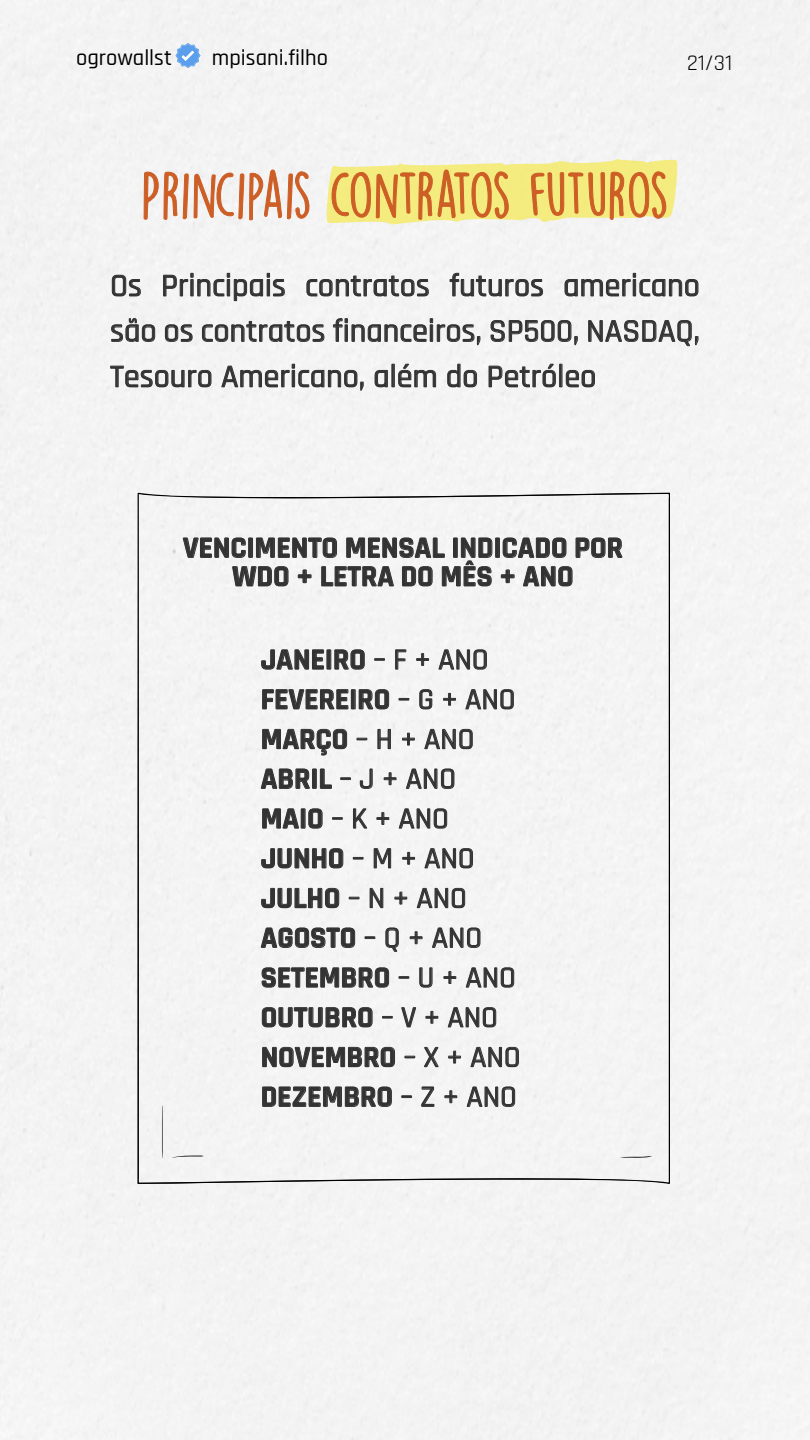
<style>
.page{position:relative;width:810px;height:1440px;background:#f3f3f3}
.page>*{position:absolute;margin:0;border:0;box-sizing:border-box;transform-origin:0 0}
.t1{font:57.45px "DK Lemon Yellow Sun";letter-spacing:-.015em;color:#cc5e26}
.t2{font:500 32.25px/45.5px "Rajdhani";color:#333;text-align:justify}
.t3{font:700 30px/39.8px "Rajdhani";color:#333;text-align:center}
.t4{font:500 22.5px "Rajdhani";color:#000}
.t5{font:22.5px "Rajdhani";color:#000}
.s1{font-weight:500}
</style>
<div class="page">
<svg style="left:175px;top:43px;width:26px;height:25px"></svg>
<div style="left:138px;top:493px;width:532px;height:691px;background:#f4f4f4"></div>
<div style="left:496px;top:538px;width:4px;height:20px;border:1px solid #333"></div>
<svg style="left:503px;top:538px;width:63px;height:20px"></svg>
<svg style="left:576px;top:538px;width:46px;height:20px"></svg>
<svg style="left:183px;top:538px;width:309px;height:48px"></svg>
<svg style="left:501px;top:570px;width:13px;height:13px"></svg>
<svg style="left:523px;top:566px;width:49px;height:20px"></svg>
<svg style="left:261px;top:650px;width:63px;height:19px"></svg>
<div style="left:327px;top:650px;width:4px;height:19px;border:1px solid #333"></div>
<svg style="left:335px;top:650px;width:29px;height:19px"></svg>
<svg style="left:395px;top:650px;width:11px;height:19px"></svg>
<svg style="left:417px;top:653px;width:12px;height:13px"></svg>
<svg style="left:439px;top:650px;width:48px;height:19px"></svg>
<svg style="left:262px;top:689px;width:86px;height:20px"></svg>
<div style="left:351px;top:690px;width:4px;height:19px;border:1px solid #333"></div>
<svg style="left:359px;top:689px;width:30px;height:20px"></svg>
<svg style="left:399px;top:698px;width:10px;height:2px"></svg>
<svg style="left:420px;top:689px;width:12px;height:20px"></svg>
<svg style="left:443px;top:693px;width:13px;height:12px"></svg>
<svg style="left:466px;top:689px;width:48px;height:20px"></svg>
<svg style="left:262px;top:729px;width:85px;height:26px"></svg>
<svg style="left:357px;top:738px;width:10px;height:2px"></svg>
<svg style="left:378px;top:729px;width:13px;height:20px"></svg>
<svg style="left:402px;top:733px;width:13px;height:12px"></svg>
<svg style="left:425px;top:729px;width:47px;height:20px"></svg>
<svg style="left:261px;top:769px;width:48px;height:20px"></svg>
<div style="left:312px;top:769px;width:4px;height:20px;border:1px solid #333"></div>
<svg style="left:320px;top:769px;width:12px;height:20px"></svg>
<svg style="left:341px;top:778px;width:10px;height:2px"></svg>
<svg style="left:360px;top:769px;width:12px;height:20px"></svg>
<svg style="left:384px;top:773px;width:12px;height:12px"></svg>
<svg style="left:406px;top:769px;width:48px;height:20px"></svg>
<svg style="left:262px;top:809px;width:37px;height:19px"></svg>
<div style="left:301px;top:809px;width:4px;height:19px;border:1px solid #333"></div>
<svg style="left:309px;top:809px;width:13px;height:19px"></svg>
<svg style="left:353px;top:809px;width:14px;height:19px"></svg>
<svg style="left:377px;top:812px;width:12px;height:13px"></svg>
<svg style="left:399px;top:809px;width:48px;height:19px"></svg>
<svg style="left:261px;top:848px;width:82px;height:20px"></svg>
<svg style="left:353px;top:857px;width:10px;height:2px"></svg>
<svg style="left:374px;top:848px;width:17px;height:20px"></svg>
<svg style="left:403px;top:852px;width:12px;height:12px"></svg>
<svg style="left:425px;top:848px;width:48px;height:20px"></svg>
<svg style="left:261px;top:888px;width:78px;height:20px"></svg>
<svg style="left:349px;top:897px;width:10px;height:2px"></svg>
<svg style="left:370px;top:888px;width:13px;height:20px"></svg>
<svg style="left:395px;top:892px;width:12px;height:12px"></svg>
<svg style="left:417px;top:888px;width:48px;height:20px"></svg>
<svg style="left:261px;top:928px;width:94px;height:20px"></svg>
<svg style="left:365px;top:937px;width:10px;height:2px"></svg>
<svg style="left:386px;top:928px;width:12px;height:24px"></svg>
<svg style="left:410px;top:932px;width:12px;height:12px"></svg>
<svg style="left:432px;top:928px;width:48px;height:20px"></svg>
<svg style="left:262px;top:968px;width:127px;height:19px"></svg>
<svg style="left:420px;top:968px;width:12px;height:19px"></svg>
<svg style="left:444px;top:971px;width:12px;height:13px"></svg>
<svg style="left:466px;top:968px;width:48px;height:19px"></svg>
<svg style="left:262px;top:1007px;width:110px;height:20px"></svg>
<svg style="left:382px;top:1016px;width:10px;height:2px"></svg>
<svg style="left:402px;top:1007px;width:14px;height:20px"></svg>
<svg style="left:426px;top:1011px;width:12px;height:12px"></svg>
<svg style="left:448px;top:1007px;width:48px;height:20px"></svg>
<svg style="left:262px;top:1047px;width:133px;height:20px"></svg>
<svg style="left:405px;top:1056px;width:10px;height:2px"></svg>
<svg style="left:424px;top:1047px;width:14px;height:20px"></svg>
<svg style="left:449px;top:1051px;width:12px;height:12px"></svg>
<svg style="left:471px;top:1047px;width:48px;height:20px"></svg>
<svg style="left:262px;top:1087px;width:130px;height:20px"></svg>
<svg style="left:402px;top:1096px;width:10px;height:2px"></svg>
<svg style="left:422px;top:1087px;width:12px;height:20px"></svg>
<svg style="left:445px;top:1091px;width:12px;height:12px"></svg>
<svg style="left:467px;top:1087px;width:48px;height:20px"></svg>
<svg style="left:172px;top:1156px;width:32px;height:2px"></svg>
<svg style="left:162px;top:1106px;width:1px;height:52px"></svg>
<svg style="left:112px;top:275px;width:29px;height:21px"></svg>
<svg style="left:163px;top:273px;width:122px;height:28px"></svg>
<svg style="left:307px;top:276px;width:122px;height:20px"></svg>
<svg style="left:450px;top:273px;width:93px;height:23px"></svg>
<svg style="left:565px;top:273px;width:133px;height:23px"></svg>
<svg style="left:111px;top:318px;width:44px;height:24px"></svg>
<svg style="left:165px;top:325px;width:27px;height:17px"></svg>
<svg style="left:202px;top:321px;width:122px;height:21px"></svg>
<svg style="left:333px;top:319px;width:147px;height:26px"></svg>
<svg style="left:491px;top:320px;width:87px;height:25px"></svg>
<svg style="left:589px;top:320px;width:109px;height:26px"></svg>
<svg style="left:110px;top:366px;width:101px;height:21px"></svg>
<svg style="left:222px;top:364px;width:141px;height:26px"></svg>
<svg style="left:375px;top:370px;width:13px;height:17px"></svg>
<div style="left:392px;top:364px;width:2px;height:23px;border:1px solid #333"></div>
<svg style="left:398px;top:364px;width:38px;height:23px"></svg>
<svg style="left:448px;top:364px;width:29px;height:23px"></svg>
<svg style="left:489px;top:364px;width:67px;height:23px"></svg>
<div style="left:560px;top:364px;width:2px;height:23px;border:1px solid #333"></div>
<svg style="left:566px;top:370px;width:29px;height:17px"></svg>
<svg style="left:143px;top:169px;width:167px;height:52px"></svg>
<svg style="left:327px;top:159px;width:350px;height:66px"></svg>
<svg style="left:531px;top:171px;width:136px;height:49px;background:#edd474"></svg>
<p class="t4" style="left:76px;top:45px;width:97px">ogrowallst</p>
<p class="t4" style="left:212px;top:45px;width:117px">mpisani.filho</p>
<p class="t5" style="left:687px;top:50px;width:47px">21/31</p>
<h1 class="t1" style="left:141px;top:161px;width:529px">PRINCIPAIS CONTRATOS FUTUROS</h1>
<p class="t2" style="left:110px;top:264px;width:591px">Os Principais contratos futuros americano são os contratos financeiros, SP500, NASDAQ, Tesouro Americano, além do Petróleo</p>
<p class="t3" style="left:183px;top:534px;width:442px;line-height:28.5px">VENCIMENTO MENSAL INDICADO POR<br>WDO + LETRA DO MÊS + ANO</p>
<p class="t3" style="left:261px;top:641px;width:261px;text-align:left">JANEIRO <span class="s1">– F + ANO<br></span>FEVEREIRO <span class="s1">– G + ANO<br></span>MARÇO <span class="s1">– H + ANO<br></span>ABRIL <span class="s1">– J + ANO<br></span>MAIO <span class="s1">– K + ANO<br></span>JUNHO <span class="s1">– M + ANO<br></span>JULHO <span class="s1">– N + ANO<br></span>AGOSTO <span class="s1">– Q + ANO<br></span>SETEMBRO <span class="s1">– U + ANO<br></span>OUTUBRO <span class="s1">– V + ANO<br></span>NOVEMBRO <span class="s1">– X + ANO<br></span>DEZEMBRO <span class="s1">– Z + ANO</span></p>
</div>
